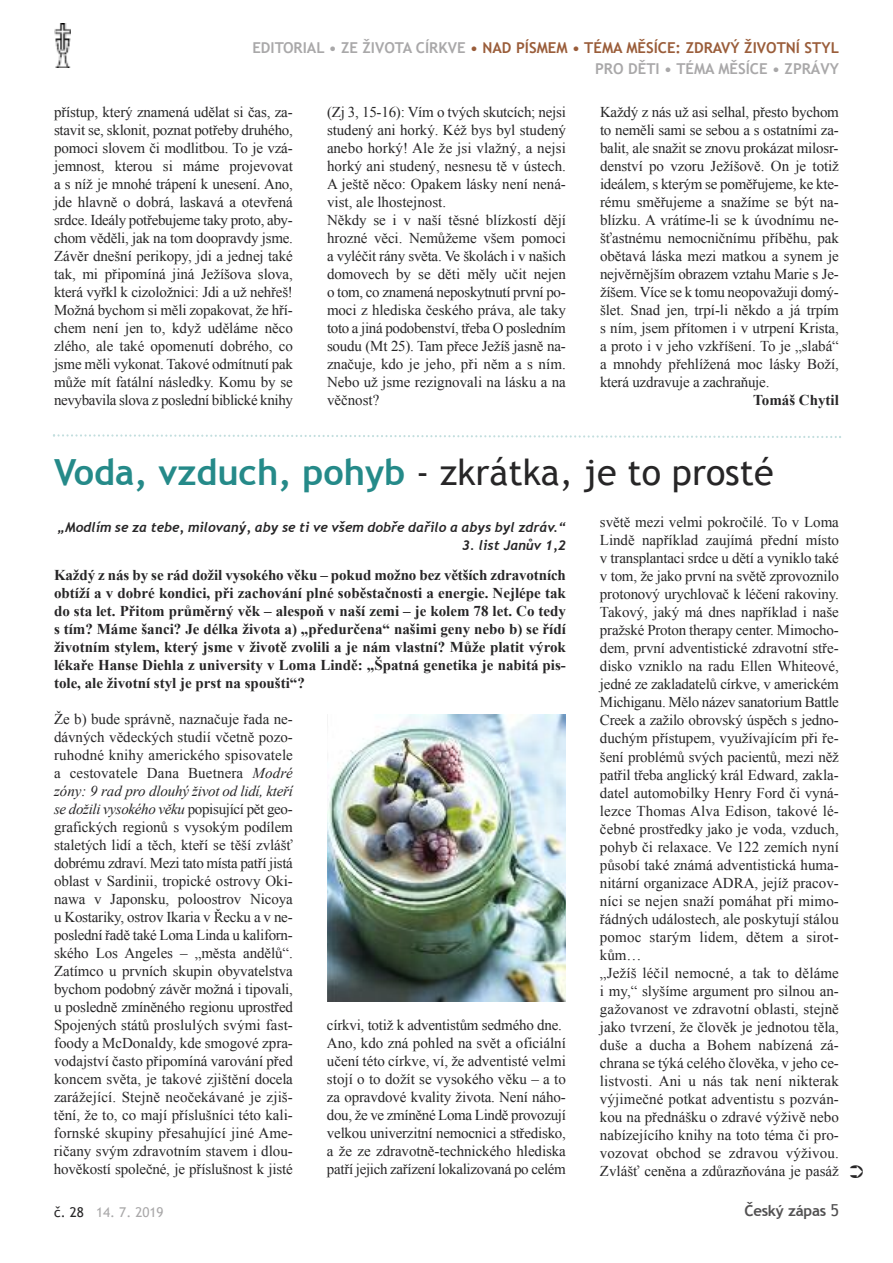
<style>
.page{position:relative;width:893px;height:1263px;background:#fff}
.page>*{position:absolute;margin:0;border:0;box-sizing:border-box;transform-origin:0 0}
.t1{font:36px "Trebuchet MS";color:#272627}
.t2{font:15px/18px "Times New Roman";letter-spacing:-.005em;color:#272627;text-align:justify}
.t3{font:700 15px/18px "Times New Roman";color:#272627;text-align:justify}
.t4{font:700 15px/21px "Trebuchet MS";color:#a9a8a9;text-align:right}
.t5{font:700 15px "Trebuchet MS";letter-spacing:-.015em;color:#525152}
.t6{font:italic 700 13.5px "Trebuchet";color:#272627}
.t7{font:13.5px "Trebuchet MS";color:#a9a8a9}
.s1{color:#9a5d3a}
.s2{font-weight:700;color:#258a89}
.s3{font-style:italic}
.s4{color:#272627}
.s5{font-weight:400;font-size:16.5px}
</style>
<div class="page">
<img style="left:54px;top:24px;width:17px;height:43px">
<svg style="left:53px;top:434px;width:788px;height:4px"></svg>
<img style="left:327px;top:715px;width:239px;height:287px">
<p class="t4" style="left:252px;top:37px;width:588px">EDITORIAL • ZE ŽIVOTA CÍRKVE <span class="s1">• NAD PÍSMEM • TÉMA MĚSÍCE: ZDRAVÝ ŽIVOTNÍ STYL<br></span>PRO DĚTI • TÉMA MĚSÍCE • ZPRÁVY</p>
<p class="t2" style="left:54px;top:103px;width:240px">přístup, který znamená udělat si čas, za&shy;stavit se, sklonit, poznat potřeby druhého, pomoci slovem či modlitbou. To je vzá&shy;jemnost, kterou si máme projevovat a s níž je mnohé trápení k unesení. Ano, jde hlavně o dobrá, laskavá a otevřená srdce. Ideály potřebujeme taky proto, aby&shy;chom věděli, jak na tom doopravdy jsme.<br>Závěr dnešní perikopy, jdi a jednej také tak, mi připomíná jiná Ježíšova slova, která vyřkl k cizoložnici: Jdi a už nehřeš!<br>Možná bychom si měli zopakovat, že hří&shy;chem není jen to, když uděláme něco zlého, ale také opomenutí dobrého, co jsme měli vykonat. Takové odmítnutí pak může mít fatální následky. Komu by se nevybavila slova z poslední biblické knihy</p>
<p class="t2" style="left:327px;top:103px;width:240px;text-align:left">(Zj 3, 15-16): Vím o tvých skutcích; nejsi studený ani horký. Kéž bys byl studený anebo horký! Ale že jsi vlažný, a nejsi horký ani studený, nesnesu tě v ústech.<br>A ještě něco: Opakem lásky není nená&shy;vist, ale lhostejnost.<br>Někdy se i v naší těsné blízkostí dějí hrozné věci. Nemůžeme všem pomoci a vyléčit rány světa. Ve školách i v našich domovech by se děti měly učit nejen o tom, co znamená neposkytnutí první po&shy;moci z hlediska českého práva, ale taky toto a jiná podobenství, třeba O posledním soudu (Mt 25). Tam přece Ježíš jasně na&shy;značuje, kdo je jeho, při něm a s ním.<br>Nebo už jsme rezignovali na lásku a na věčnost?</p>
<p class="t2" style="left:600px;top:103px;width:240px">Každý z nás už asi selhal, přesto bychom to neměli sami se sebou a s ostatními za&shy;balit, ale snažit se znovu prokázat milosr&shy;denství po vzoru Ježíšově. On je totiž ideálem, s kterým se poměřujeme, ke kte&shy;rému směřujeme a snažíme se být na&shy;blízku. A vrátíme-li se k úvodnímu ne&shy;šťastnému nemocničnímu příběhu, pak obětavá láska mezi matkou a synem je nejvěrnějším obrazem vztahu Marie s Je&shy;žíšem. Více se k tomu neopovažuji domý&shy;šlet. Snad jen, trpí-li někdo a já trpím s ním, jsem přítomen i v utrpení Krista, a proto i v jeho vzkříšení. To je „slabá“ a mnohdy přehlížená moc lásky Boží, která uzdravuje a zachraňuje.</p>
<p class="t3" style="left:753px;top:390px;width:87px">Tomáš Chytil</p>
<h1 class="t1" style="left:54px;top:451px;width:721px"><span class="s2">VODA, VZDUCH, POHYB</span> - zkrátka, je to prosté</h1>
<p class="t6" style="left:57px;top:519px;width:510px">„Modlím se za tebe, milovaný, aby se ti ve všem dobře dařilo a abys byl zdráv.“</p>
<p class="t6" style="left:462px;top:537px;width:105px">3. list Janův 1,2</p>
<p class="t3" style="left:54px;top:566px;width:513px">Každý z nás by se rád dožil vysokého věku – pokud možno bez větších zdravotních obtíží a v dobré kondici, při zachování plné soběstačnosti a energie. nejlépe tak do sta let. Přitom průměrný věk – alespoň v naší zemi – je kolem 78 let. Co tedy s tím? Máme šanci? Je délka života a) „předurčena“ našimi geny nebo b) se řídí životním stylem, který jsme v životě zvolili a je nám vlastní? Může platit výrok lékaře Hanse Diehla z university v Loma Lindě: „Špatná genetika je nabitá pis&shy;tole, ale životní styl je prst na spoušti“?</p>
<p class="t2" style="left:600px;top:513px;width:240px;text-align:left">světě mezi velmi pokročilé. To v Loma Lindě například zaujímá přední místo v transplantaci srdce u dětí a vyniklo také v tom, že jako první na světě zprovoznilo protonový urychlovač k léčení rakoviny.<br>Takový, jaký má dnes například i naše pražské Proton therapy center. Mimocho&shy;dem, první adventistické zdravotní stře&shy;disko vzniklo na radu Ellen Whiteové, jedné ze zakladatelů církve, v americkém Michiganu. Mělo název sanatorium Battle Creek a zažilo obrovský úspěch s jedno&shy;duchým přístupem, využívajícím při ře&shy;šení problémů svých pacientů, mezi něž patřil třeba anglický král Edward, zakla&shy;datel automobilky Henry Ford či vyná&shy;lezce Thomas Alva Edison, takové lé&shy;čebné prostředky jako je voda, vzduch, pohyb či relaxace. Ve 122 zemích nyní působí také známá adventistická huma&shy;nitární organizace ADRA, jejíž pracov&shy;níci se nejen snaží pomáhat při mimo&shy;řádných událostech, ale poskytují stálou pomoc starým lidem, dětem a sirot&shy;kům…<br>„Ježíš léčil nemocné, a tak to děláme i my,“ slyšíme argument pro silnou an&shy;gažovanost ve zdravotní oblasti, stejně jako tvrzení, že člověk je jednotou těla, duše a ducha a Bohem nabízená zá&shy;chrana se týká celého člověka, v jeho ce&shy;listvosti. Ani u nás tak není nikterak výjimečné potkat adventistu s pozván&shy;kou na přednášku o zdravé výživě nebo nabízejícího knihy na toto téma či pro&shy;vozovat obchod se zdravou výživou.<br>Zvlášť ceněna a zdůrazňována je pasáž</p>
<p class="t2" style="left:54px;top:709px;width:240px">Že b) bude správně, naznačuje řada ne&shy;dávných vědeckých studií včetně pozo&shy;ruhodné knihy amerického spisovatele a cestovatele Dana Buetnera <span class="s3">Modré zóny: 9 rad pro dlouhý život od lidí, kteří se dožili vysokého věku</span> popisující pět geo&shy;grafických regionů s vysokým podílem staletých lidí a těch, kteří se těší zvlášť dobrému zdraví. Mezi tato místa patří jistá oblast v Sardinii, tropické ostrovy Oki&shy;nawa v Japonsku, poloostrov Nicoya u Kostariky, ostrov Ikaria v Řecku a v ne&shy;poslední řadě také Loma Linda u kaliforn&shy;ského Los Angeles – „města andělů“.<br>Zatímco u prvních skupin obyvatelstva bychom podobný závěr možná i tipovali, u posledně zmíněného regionu uprostřed Spojených států proslulých svými fast&shy;foody a McDonaldy, kde smogové zpra&shy;vodajství často připomíná varování před koncem světa, je takové zjištění docela zarážející. Stejně neočekávané je zjiš&shy;tění, že to, co mají příslušníci této kali&shy;fornské skupiny přesahující jiné Ame&shy;ričany svým zdravotním stavem i dlou&shy;hověkostí společné, je příslušnost k jisté</p>
<p class="t2" style="left:327px;top:1016px;width:240px;text-align:left">církvi, totiž k adventistům sedmého dne.<br>Ano, kdo zná pohled na svět a oficiální učení této církve, ví, že adventisté velmi stojí o to dožít se vysokého věku – a to za opravdové kvality života. Není náho&shy;dou, že ve zmíněné Loma Lindě provozují velkou univerzitní nemocnici a středisko, a že ze zdravotně-technického hlediska patří jejich zařízení lokalizovaná po celém</p>
<p class="t7" style="left:54px;top:1204px;width:111px"><span class="s4">č. 28</span> 14. 7. 2019</p>
<p class="t5" style="left:744px;top:1202px;width:96px">ČESKÝ ZÁPAS <span class="s5">5</span></p>
</div>
